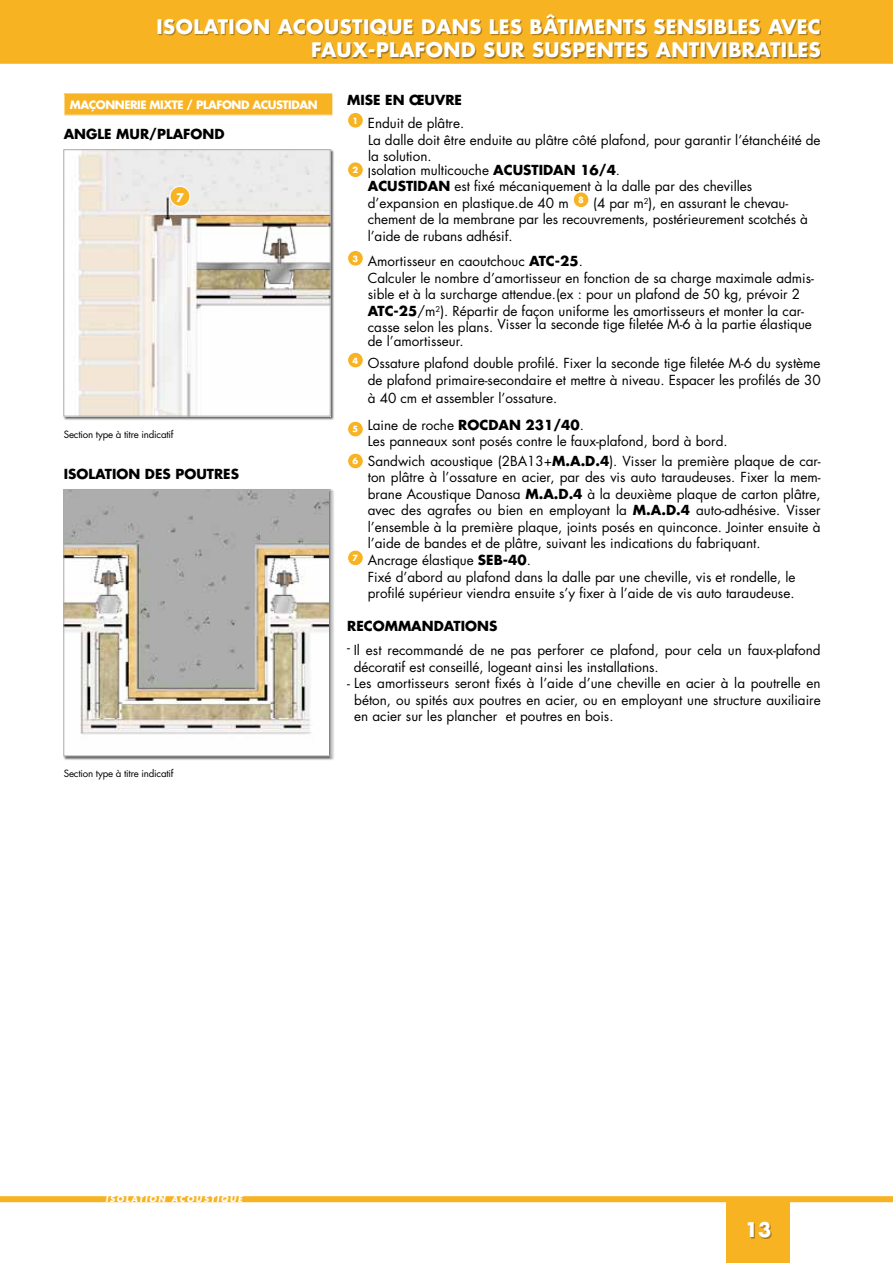
<style>
.page{position:relative;width:893px;height:1263px;background:#fff}
.page>*{position:absolute;margin:0;border:0;box-sizing:border-box;transform-origin:0 0}
.t1{font:700 19.5px "Futura Std";letter-spacing:.02em;color:#fff}
.t2{font:13.5px/16.5px "Futura Std";color:#000}
.t3{font:700 13.5px "Futura Std";color:#000}
.t4{font:700 11.7px "Futura Std";color:#fff}
.t5{font:700 11.25px "Futura Std";letter-spacing:-.04em;color:#fff}
.t6{font:9.75px "Futura Std";letter-spacing:-.02em;color:#000}
.t7{font:italic 700 8.25px "Futura Std";letter-spacing:.2em;color:#fff}
.s1{font-weight:700}
.s2{font-weight:700;font-size:8.25px;color:#fff}
</style>
<div class="page">
<div style="left:0;top:0;width:893px;height:64px;background:#f8b322"></div>
<div style="left:726px;top:1199px;width:64px;height:64px;background:#f8b322"></div>
<div style="left:749px;top:1222px;width:22px;height:16px;background:#000;opacity:.35"></div>
<div style="left:0;top:1196px;width:893px;height:6px;background:#f8b322"></div>
<div style="left:348px;top:112px;width:15px;height:16px;background:#f8b322;border-radius:50%"></div>
<div style="left:347px;top:112px;width:17px;height:16px;border:1px solid #fff;border-radius:50%"></div>
<div style="left:348px;top:162px;width:15px;height:16px;background:#f8b322;border-radius:50%"></div>
<div style="left:347px;top:162px;width:17px;height:16px;border:1px solid #fff;border-radius:50%"></div>
<div style="left:573px;top:192px;width:16px;height:16px;background:#f8b322;border-radius:50%"></div>
<div style="left:573px;top:192px;width:16px;height:16px;border:1px solid #fff;border-radius:50%"></div>
<div style="left:348px;top:250px;width:15px;height:16px;background:#f8b322;border-radius:50%"></div>
<div style="left:347px;top:250px;width:17px;height:16px;border:1px solid #fff;border-radius:50%"></div>
<div style="left:348px;top:352px;width:15px;height:16px;background:#f8b322;border-radius:50%"></div>
<div style="left:347px;top:352px;width:17px;height:16px;border:1px solid #fff;border-radius:50%"></div>
<div style="left:348px;top:421px;width:15px;height:16px;background:#f8b322;border-radius:50%"></div>
<div style="left:347px;top:421px;width:17px;height:16px;border:1px solid #fff;border-radius:50%"></div>
<div style="left:348px;top:453px;width:15px;height:16px;background:#f8b322;border-radius:50%"></div>
<div style="left:347px;top:453px;width:17px;height:16px;border:1px solid #fff;border-radius:50%"></div>
<div style="left:348px;top:550px;width:15px;height:16px;background:#f8b322;border-radius:50%"></div>
<div style="left:347px;top:550px;width:17px;height:16px;border:1px solid #fff;border-radius:50%"></div>
<div style="left:159px;top:15px;width:662px;height:44px;background:#000;opacity:.35"></div>
<div style="left:64px;top:94px;width:268px;height:21px;background:#f8b322"></div>
<svg style="left:64px;top:95px;width:1px;height:20px"></svg>
<div style="left:64px;top:149px;width:271px;height:271px;background:#000;opacity:.6"></div>
<svg style="left:63px;top:149px;width:268px;height:268px"></svg>
<div style="left:64px;top:489px;width:271px;height:271px;background:#000;opacity:.6"></div>
<svg style="left:63px;top:489px;width:268px;height:268px"></svg>
<div style="left:170px;top:186px;width:20px;height:20px;background:#f8b322;border-radius:50%"></div>
<div style="left:170px;top:186px;width:20px;height:21px;border:1px solid #fff;border-radius:50%"></div>
<p class="t1" style="left:157px;top:14px;width:281px">ISOLATION ACOUSTIQUE DANS</p>
<p class="t1" style="left:489px;top:14px;width:12px">LES</p>
<p class="t1" style="left:529px;top:14px;width:14px">BÂTIMENTS</p>
<p class="t1" style="left:654px;top:14px;width:13px">SENSIBLES</p>
<p class="t1" style="left:768px;top:14px;width:14px">AVEC</p>
<p class="t1" style="left:311px;top:37px;width:27px">FAUX</p>
<p class="t1" style="left:368px;top:37px;width:24px">-PLAFOND</p>
<p class="t1" style="left:483px;top:37px;width:15px">SUR</p>
<p class="t1" style="left:532px;top:37px;width:14px">SUSPENTES</p>
<p class="t1" style="left:656px;top:37px;width:13px">ANTIVIBRATILES</p>
<p class="t5" style="left:70px;top:97px;width:9px">MAÇONNERIE</p>
<p class="t5" style="left:150px;top:97px;width:169px">MIXTE / PLAFOND ACUSTIDAN</p>
<p class="t3" style="left:64px;top:125px;width:11px">ANGLE</p>
<p class="t3" style="left:116px;top:125px;width:52px">MUR/PLAFOND</p>
<p class="t4" style="left:176px;top:190px;width:9px">7</p>
<p class="t6" style="left:64px;top:429px;width:111px">Section type à titre indicatif</p>
<p class="t3" style="left:64px;top:465px;width:15px">ISOLATION</p>
<p class="t3" style="left:145px;top:465px;width:10px">DES</p>
<p class="t3" style="left:175px;top:465px;width:10px">POUTRES</p>
<p class="t6" style="left:64px;top:767px;width:111px">Section type à titre indicatif</p>
<p class="t2" style="left:347px;top:88px;width:119px;line-height:23.7px;text-align:center"><span class="s1">MISE EN ŒUVRE<br></span><sup>1</sup> Enduit de plâtre.</p>
<p class="t2" style="left:368px;top:132px;width:454px">La dalle doit être enduite au plâtre côté plafond, pour garantir l’étanchéité de la solution.</p>
<p class="t2" style="left:368px;top:162px;width:442px;text-indent:-15px"><span class="s2">2</span> Isolation multicouche <span class="s1">ACUSTIDAN 16/4</span>.<br><span class="s1">ACUSTIDAN</span> est fixé mécaniquement à la dalle par des chevilles d’expansion en plastique.de 40 m <sup>8</sup> (4 par m<sup>2</sup>), en assurant le chevau&shy;chement de la membrane par les recouvrements, postérieurement scotchés à l’aide de rubans adhésif.</p>
<p class="t2" style="left:368px;top:253px;width:448px;text-indent:-15px"><sup>3</sup> Amortisseur en caoutchouc <span class="s1">ATC-25</span>.<br>Calculer le nombre d’amortisseur en fonction de sa charge maximale admis&shy;sible et à la surcharge attendue.(ex : pour un plafond de 50 kg, prévoir 2<br><span class="s1">ATC-25</span>/m<sup>2</sup>). Répartir de façon uniforme les amortisseurs et monter la car-</p>
<p class="t2" style="left:368px;top:316px;width:446px">casse selon les plans. Visser la seconde tige filetée M-6 à la partie élastique de l’amortisseur.</p>
<p class="t2" style="left:353px;top:355px;width:470px;text-align:right"><sup>4</sup> Ossature plafond double profilé. Fixer la seconde tige filetée M-6 du système de plafond primaire-secondaire et mettre à niveau. Espacer les profilés de 30</p>
<p class="t2" style="left:353px;top:385px;width:233px;line-height:27px;text-indent:15px">à 40 cm et assembler l’ossature.<br><sub>5</sub> Laine de roche <span class="s1">ROCDAN 231/40</span>.</p>
<p class="t2" style="left:353px;top:432px;width:470px;line-height:19.5px;text-indent:15px">Les panneaux sont posés contre le faux-plafond, bord à bord.<br><span class="s2">6</span> Sandwich acoustique (2BA13+<span class="s1">M.A.D.4</span>). Visser la première plaque de car-</p>
<p class="t2" style="left:368px;top:469px;width:454px">ton plâtre à l’ossature en acier, par des vis auto taraudeuses. Fixer la mem-</p>
<p class="t2" style="left:368px;top:486px;width:454px">brane Acoustique Danosa <span class="s1">M.A.D.4</span> à la deuxième plaque de carton plâtre,</p>
<p class="t2" style="left:368px;top:502px;width:454px">avec des agrafes ou bien en employant la <span class="s1">M.A.D.4</span> auto-adhésive. Visser</p>
<p class="t2" style="left:368px;top:519px;width:454px">l’ensemble à la première plaque, joints posés en quinconce. Jointer ensuite à</p>
<p class="t2" style="left:368px;top:535px;width:394px">l’aide de bandes et de plâtre, suivant les indications du fabriquant.</p>
<p class="t2" style="left:353px;top:552px;width:180px"><sup>7</sup> Ancrage élastique <span class="s1">SEB-40</span>.</p>
<p class="t2" style="left:368px;top:568px;width:429px">Fixé d’abord au plafond dans la dalle par une cheville, vis et rondelle, le</p>
<p class="t2" style="left:368px;top:585px;width:428px">profilé supérieur viendra ensuite s’y fixer à l’aide de vis auto taraudeuse.</p>
<p class="t3" style="left:347px;top:617px;width:152px">RECOMMANDATIONS</p>
<p class="t2" style="left:354px;top:642px;width:469px;text-indent:-6px">- Il est recommandé de ne pas perforer ce plafond, pour cela un faux-plafond décoratif est conseillé, logeant ainsi les installations.</p>
<p class="t2" style="left:354px;top:675px;width:468px;text-align:justify;text-indent:-7px">- Les amortisseurs seront fixés à l’aide d’une cheville en acier à la poutrelle en béton, ou spités aux poutres en acier, ou en employant une structure auxiliaire en acier sur les plancher et poutres en bois.</p>
<p class="t7" style="left:105px;top:1194px;width:138px">ISOLATION ACOUSTIQUE</p>
<p class="t1" style="left:745px;top:1216px;width:28px">13</p>
</div>
